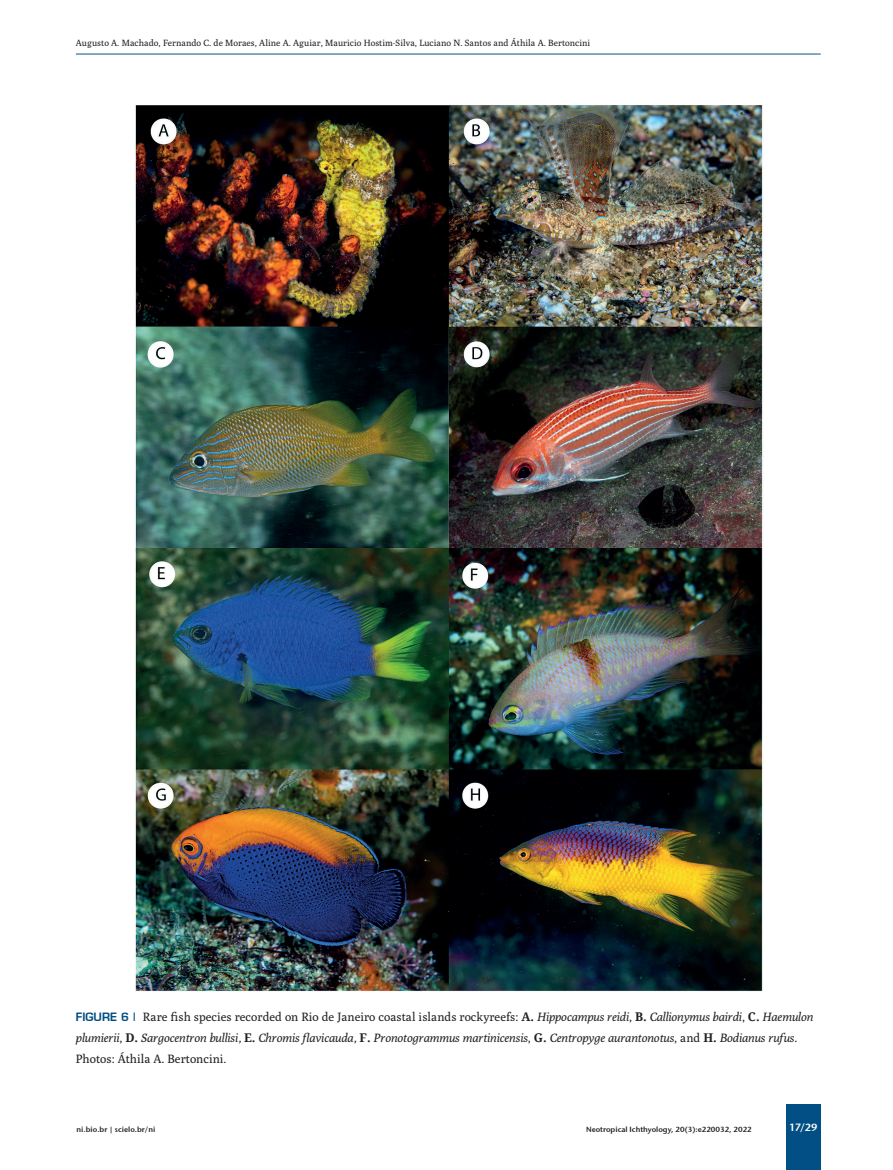
<style>
.page{position:relative;width:893px;height:1170px;background:#fff}
.page>*{position:absolute;margin:0;border:0;box-sizing:border-box;transform-origin:0 0}
.t1{font:italic 12px/21px "Poly";color:#231f20}
.t2{font:10.5px "Stone Sans Sem ITCTT Semi";color:#fff}
.t3{font:9px "Poly";color:#231f20}
.t4{font:7.5px "Stone Sans Sem ITCTT Semi";color:#231f20}
.s1{font-family:"Eugenio Medium Normal";font-style:normal;color:#014f84}
.s2{font-style:normal}
.s3{font-family:"Droid Serif";font-weight:700;font-style:normal}
</style>
<div class="page">
<hr style="left:76px;top:54px;width:745px;height:1px;background:#01558c">
<div style="left:786px;top:1104px;width:35px;height:65px;background:#014f84"></div>
<img style="left:135px;top:105px;width:628px;height:887px">
<p class="t3" style="left:76px;top:38px;width:516px">Augusto A. Machado, Fernando C. de Moraes, Aline A. Aguiar, Mauricio Hostim-Silva, Luciano N. Santos and Áthila A. Bertoncini</p>
<p class="t1" style="left:76px;top:1005px;width:739px"><span class="s1">FIGURE 6 |</span> <span class="s2">Rare fish species recorded on Rio de Janeiro coastal islands rockyreefs:</span> <span class="s3">A.</span> Hippocampus reidi<span class="s2">,</span> <span class="s3">B.</span> Callionymus bairdi<span class="s2">,</span> <span class="s3">C.</span> Haemulon plumierii<span class="s2">,</span> <span class="s3">D.</span> Sargocentron bullisi, <span class="s3">E.</span> Chromis flavicauda, <span class="s3">F.</span> Pronotogrammus martinicensis<span class="s2">,</span> <span class="s3">G.</span> Centropyge aurantonotus<span class="s2">, and</span> <span class="s3">H.</span> Bodianus rufus<span class="s2">.<br>Photos: Áthila A. Bertoncini.</span></p>
<p class="t4" style="left:77px;top:1124px;width:80px">ni.bio.br | scielo.br/ni</p>
<p class="t4" style="left:586px;top:1124px;width:167px">Neotropical Ichthyology, 20(3):e220032, 2022</p>
<p class="t2" style="left:789px;top:1121px;width:30px">17/29</p>
</div>
